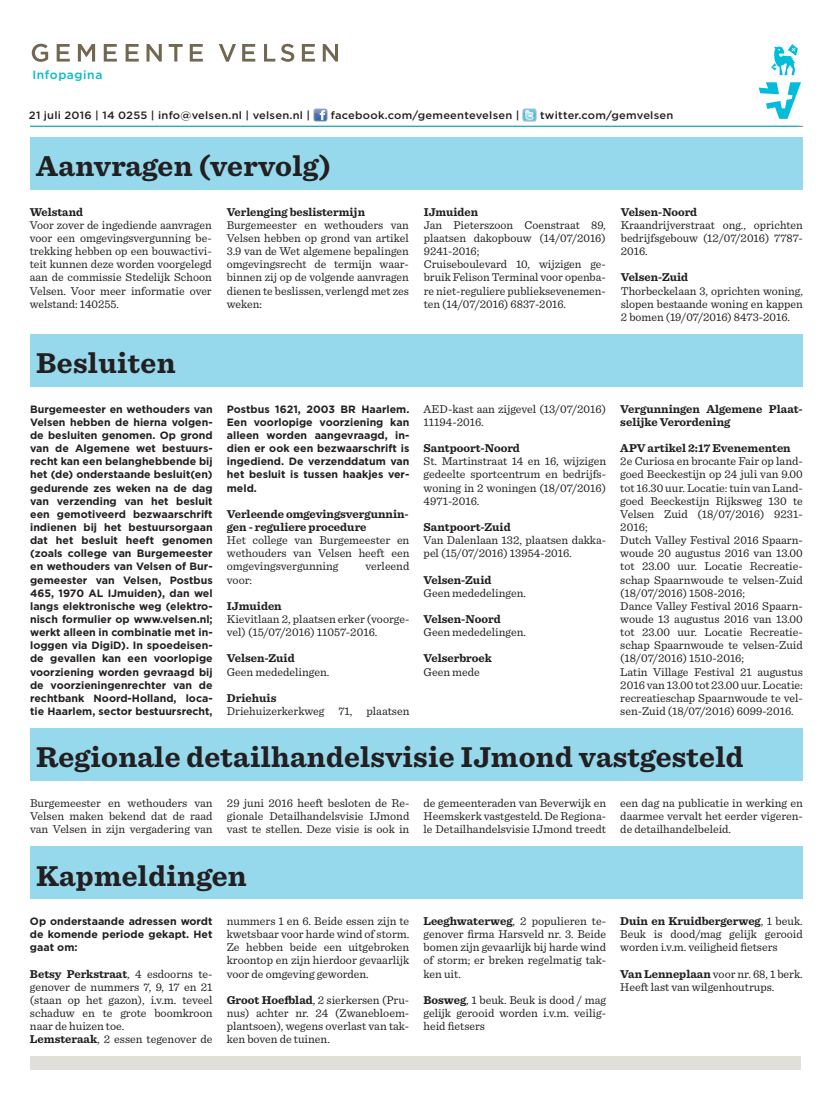
<style>
.page{position:relative;width:833px;height:1117px;background:#fff}
.page>*{position:absolute;margin:0;border:0;box-sizing:border-box;transform-origin:0 0}
._0_4_Kop_22pt{font:700 30px "Sentinel";letter-spacing:.01em;color:#231f20}
.t1{font:500 12px "Gotham";letter-spacing:.05em;color:#00bad1}
.tekst_mager{font:11.88px/13.1px "Sentinel";color:#231f20;text-align:justify}
.tekst_mager-2{font:700 11.88px/13.1px "Sentinel";color:#231f20}
.tekst_mager-3{font:700 10.62px/13.1px "Gotham";color:#231f20;text-align:justify}
.t2{font:500 10.62px "Gotham";letter-spacing:.02em;color:#231f20;scale:1.05 1}
.s1{font-weight:700}
</style>
<div class="page">
<svg style="left:32px;top:44px;width:16px;height:18px"></svg>
<svg style="left:57px;top:44px;width:13px;height:18px"></svg>
<svg style="left:78px;top:44px;width:17px;height:18px"></svg>
<svg style="left:104px;top:44px;width:13px;height:18px"></svg>
<svg style="left:126px;top:44px;width:13px;height:18px"></svg>
<svg style="left:146px;top:44px;width:16px;height:18px"></svg>
<svg style="left:169px;top:44px;width:14px;height:18px"></svg>
<svg style="left:190px;top:44px;width:13px;height:18px"></svg>
<svg style="left:219px;top:44px;width:17px;height:18px"></svg>
<svg style="left:242px;top:44px;width:13px;height:18px"></svg>
<svg style="left:264px;top:44px;width:11px;height:18px"></svg>
<svg style="left:281px;top:44px;width:13px;height:18px"></svg>
<svg style="left:302px;top:44px;width:13px;height:18px"></svg>
<svg style="left:323px;top:44px;width:15px;height:18px"></svg>
<svg style="left:759px;top:82px;width:42px;height:37px"></svg>
<svg style="left:771px;top:44px;width:27px;height:31px"></svg>
<hr style="left:30px;top:126px;width:773px;height:1px;background:#897b72">
<img style="left:314px;top:108px;width:13px;height:14px">
<img style="left:523px;top:108px;width:14px;height:14px">
<hr style="left:30px;top:126px;width:769px;height:1px;background:#00bad1">
<div style="left:30px;top:137px;width:773px;height:52px;background:#97d9ec"></div>
<div style="left:30px;top:334px;width:772px;height:52px;background:#97d9ec"></div>
<div style="left:30px;top:728px;width:772px;height:52px;background:#97d9ec"></div>
<div style="left:30px;top:846px;width:772px;height:52px;background:#97d9ec"></div>
<div style="left:30px;top:1056px;width:771px;height:13px;background:#e1dfda"></div>
<p class="t1" style="left:32px;top:67px;width:71px">Infopagina</p>
<p class="t2" style="left:29px;top:108px;width:269px">21 juli 2016 | 14 0255 | info@velsen.nl | velsen.nl |</p>
<p class="t2" style="left:331px;top:108px;width:181px">facebook.com/gemeentevelsen |</p>
<p class="t2" style="left:540px;top:108px;width:128px">twitter.com/gemvelsen</p>
<p class="_0_4_Kop_22pt" style="left:36px;top:143px;width:296px">Aanvragen (vervolg)</p>
<p class="tekst_mager-2" style="left:30px;top:205px;width:55px">Welstand</p>
<p class="tekst_mager" style="left:30px;top:217px;width:183px">Voor zover de ingediende aanvragen voor een omgevingsvergunning be&shy;trekking hebben op een bouwactivi&shy;teit kunnen deze worden voorgelegd aan de commissie Stedelijk Schoon Velsen. Voor meer informatie over welstand: 140255.</p>
<p class="tekst_mager-2" style="left:227px;top:205px;width:140px">Verlenging beslistermijn</p>
<p class="tekst_mager" style="left:227px;top:217px;width:183px">Burgemeester en wethouders van Velsen hebben op grond van artikel 3.9 van de Wet algemene bepalingen omgevingsrecht de termijn waar&shy;binnen zij op de volgende aanvragen dienen te beslissen, verlengd met zes weken:</p>
<p class="tekst_mager-2" style="left:424px;top:205px;width:56px">IJmuiden</p>
<p class="tekst_mager" style="left:424px;top:217px;width:183px">Jan Pieterszoon Coenstraat 89, plaatsen dakopbouw (14/07/2016)<br>9241-2016;</p>
<p class="tekst_mager" style="left:424px;top:257px;width:183px">Cruiseboulevard 10, wijzigen ge&shy;bruik Felison Terminal voor openba&shy;re niet-reguliere publieksevenemen&shy;ten (14/07/2016) 6837-2016.</p>
<p class="tekst_mager-2" style="left:621px;top:205px;width:78px">Velsen-Noord</p>
<p class="tekst_mager" style="left:621px;top:217px;width:183px">Kraandrijverstraat ong., oprichten bedrijfsgebouw (12/07/2016) 7787- 2016.</p>
<p class="tekst_mager-2" style="left:621px;top:270px;width:69px">Velsen-Zuid</p>
<p class="tekst_mager" style="left:621px;top:283px;width:183px">Thorbeckelaan 3, oprichten woning, slopen bestaande woning en kappen 2 bomen (19/07/2016) 8473-2016.</p>
<p class="_0_4_Kop_22pt" style="left:36px;top:339px;width:141px">Besluiten</p>
<p class="tekst_mager-3" style="left:30px;top:402px;width:184px">Burgemeester en wethouders van Velsen hebben de hierna volgen&shy;de besluiten genomen. Op grond van de Algemene wet bestuurs&shy;recht kan een belanghebbende bij het (de) onderstaande besluit(en) gedurende zes weken na de dag van verzending van het besluit een gemotiveerd bezwaarschrift indienen bij het bestuursorgaan dat het besluit heeft genomen (zoals college van Burgemeester en wethouders van Velsen of Bur&shy;gemeester van Velsen, Postbus 465, 1970 AL IJmuiden), dan wel langs elektronische weg (elektro&shy;nisch formulier op www.velsen.nl; werkt alleen in combinatie met in&shy;loggen via DigiD). In spoedeisen&shy;de gevallen kan een voorlopige voorziening worden gevraagd bij de voorzieningenrechter van de rechtbank Noord-Holland, loca&shy;tie Haarlem, sector bestuursrecht,</p>
<p class="tekst_mager-3" style="left:227px;top:402px;width:184px">Postbus 1621, 2003 BR Haarlem.<br>Een voorlopige voorziening kan alleen worden aangevraagd, in&shy;dien er ook een bezwaarschrift is ingediend. De verzenddatum van het besluit is tussen haakjes ver&shy;meld.</p>
<p class="tekst_mager" style="left:423px;top:401px;width:184px">AED-kast aan zijgevel (13/07/2016)<br>11194-2016.</p>
<p class="tekst_mager-2" style="left:423px;top:441px;width:98px">Santpoort-Noord</p>
<p class="tekst_mager" style="left:423px;top:454px;width:184px">St. Martinstraat 14 en 16, wijzigen gedeelte sportcentrum en bedrijfs&shy;woning in 2 woningen (18/07/2016)<br>4971-2016.</p>
<p class="tekst_mager-2" style="left:423px;top:520px;width:89px">Santpoort-Zuid</p>
<p class="tekst_mager" style="left:423px;top:532px;width:184px">Van Dalenlaan 132, plaatsen dakka&shy;pel (15/07/2016) 13954-2016.</p>
<p class="tekst_mager-2" style="left:423px;top:572px;width:69px">Velsen-Zuid</p>
<p class="tekst_mager" style="left:423px;top:585px;width:104px">Geen mededelingen.</p>
<p class="tekst_mager-2" style="left:423px;top:611px;width:79px">Velsen-Noord</p>
<p class="tekst_mager" style="left:423px;top:624px;width:104px">Geen mededelingen.</p>
<p class="tekst_mager-2" style="left:423px;top:651px;width:70px">Velserbroek</p>
<p class="tekst_mager" style="left:423px;top:664px;width:58px">Geen mede</p>
<p class="tekst_mager-2" style="left:620px;top:401px;width:184px">Vergunningen Algemene Plaat&shy;selijke Verordening</p>
<p class="tekst_mager-2" style="left:620px;top:441px;width:172px">APV artikel 2:17 Evenementen</p>
<p class="tekst_mager" style="left:620px;top:454px;width:184px">2e Curiosa en brocante Fair op land&shy;goed Beeckestijn op 24 juli van 9.00 tot 16.30 uur. Locatie: tuin van Land&shy;goed Beeckestijn Rijksweg 130 te Velsen Zuid (18/07/2016) 9231- 2016;</p>
<p class="tekst_mager" style="left:620px;top:532px;width:184px">Dutch Valley Festival 2016 Spaarn&shy;woude 20 augustus 2016 van 13.00 tot 23.00 uur. Locatie Recreatie&shy;schap Spaarnwoude te velsen-Zuid (18/07/2016) 1508-2016;</p>
<p class="tekst_mager" style="left:620px;top:598px;width:184px">Dance Valley Festival 2016 Spaarn&shy;woude 13 augustus 2016 van 13.00 tot 23.00 uur. Locatie Recreatie&shy;schap Spaarnwoude te velsen-Zuid (18/07/2016) 1510-2016;</p>
<p class="tekst_mager" style="left:620px;top:664px;width:184px">Latin Village Festival 21 augustus 2016 van 13.00 tot 23.00 uur. Locatie: recreatieschap Spaarnwoude te vel&shy;sen-Zuid (18/07/2016) 6099-2016.</p>
<p class="_0_4_Kop_22pt" style="left:36px;top:733px;width:709px">Regionale detailhandelsvisie IJmond vastgesteld</p>
<p class="tekst_mager" style="left:30px;top:795px;width:184px">Burgemeester en wethouders van Velsen maken bekend dat de raad van Velsen in zijn vergadering van</p>
<p class="tekst_mager" style="left:227px;top:795px;width:184px">29 juni 2016 heeft besloten de Re&shy;gionale Detailhandelsvisie IJmond vast te stellen. Deze visie is ook in</p>
<p class="tekst_mager" style="left:423px;top:795px;width:184px">de gemeenteraden van Beverwijk en Heemskerk vastgesteld. De Regiona&shy;le Detailhandelsvisie IJmond treedt</p>
<p class="tekst_mager" style="left:620px;top:795px;width:184px">een dag na publicatie in werking en daarmee vervalt het eerder vigeren&shy;de detailhandelbeleid.</p>
<p class="_0_4_Kop_22pt" style="left:36px;top:851px;width:212px">Kapmeldingen</p>
<p class="tekst_mager-3" style="left:30px;top:914px;width:184px">Op onderstaande adressen wordt de komende periode gekapt. Het gaat om:</p>
<p class="tekst_mager" style="left:30px;top:966px;width:184px"><span class="s1">Betsy Perkstraat</span>, 4 esdoorns te&shy;genover de nummers 7, 9, 17 en 21 (staan op het gazon), i.v.m. teveel schaduw en te grote boomkroon naar de huizen toe.</p>
<p class="tekst_mager" style="left:30px;top:1031px;width:184px"><span class="s1">Lemsteraak</span>, 2 essen tegenover de</p>
<p class="tekst_mager-2" style="left:227px;top:506px;width:183px">Verleende omgevingsvergunnin&shy;gen - reguliere procedure</p>
<p class="tekst_mager" style="left:227px;top:532px;width:184px">Het college van Burgemeester en wethouders van Velsen heeft een omgevingsvergunning</p>
<p class="tekst_mager" style="left:365px;top:559px;width:45px">verleend</p>
<p class="tekst_mager" style="left:227px;top:572px;width:27px">voor:</p>
<p class="tekst_mager-2" style="left:227px;top:598px;width:56px">IJmuiden</p>
<p class="tekst_mager" style="left:227px;top:611px;width:184px">Kievitlaan 2, plaatsen erker (voorge&shy;vel) (15/07/2016) 11057-2016.</p>
<p class="tekst_mager-2" style="left:227px;top:651px;width:69px">Velsen-Zuid</p>
<p class="tekst_mager" style="left:227px;top:664px;width:104px">Geen mededelingen.</p>
<p class="tekst_mager-2" style="left:227px;top:690px;width:51px">Driehuis</p>
<p class="tekst_mager" style="left:227px;top:703px;width:184px">Driehuizerkerkweg 71, plaatsen</p>
<p class="tekst_mager" style="left:620px;top:913px;width:184px"><span class="s1">Duin en Kruidbergerweg</span>, 1 beuk.<br>Beuk is dood/mag gelijk gerooid worden i.v.m. veiligheid fietsers</p>
<p class="tekst_mager" style="left:620px;top:966px;width:184px"><span class="s1">Van Lenneplaan</span> voor nr. 68, 1 berk.<br>Heeft last van wilgenhoutrups.</p>
<p class="tekst_mager" style="left:423px;top:913px;width:184px"><span class="s1">Leeghwaterweg</span>, 2 populieren te&shy;genover firma Harsveld nr. 3. Beide bomen zijn gevaarlijk bij harde wind of storm; er breken regelmatig tak&shy;ken uit.</p>
<p class="tekst_mager" style="left:423px;top:992px;width:184px"><span class="s1">Bosweg</span>, 1 beuk. Beuk is dood / mag gelijk gerooid worden i.v.m. veilig&shy;heid fietsers</p>
<p class="tekst_mager" style="left:227px;top:913px;width:184px">nummers 1 en 6. Beide essen zijn te kwetsbaar voor harde wind of storm.<br>Ze hebben beide een uitgebroken kroontop en zijn hierdoor gevaarlijk voor de omgeving geworden.</p>
<p class="tekst_mager" style="left:227px;top:992px;width:184px"><span class="s1">Groot Hoefblad</span>, 2 sierkersen (Pru&shy;nus) achter nr. 24 (Zwanebloem&shy;plantsoen), wegens overlast van tak&shy;ken boven de tuinen.</p>
</div>
